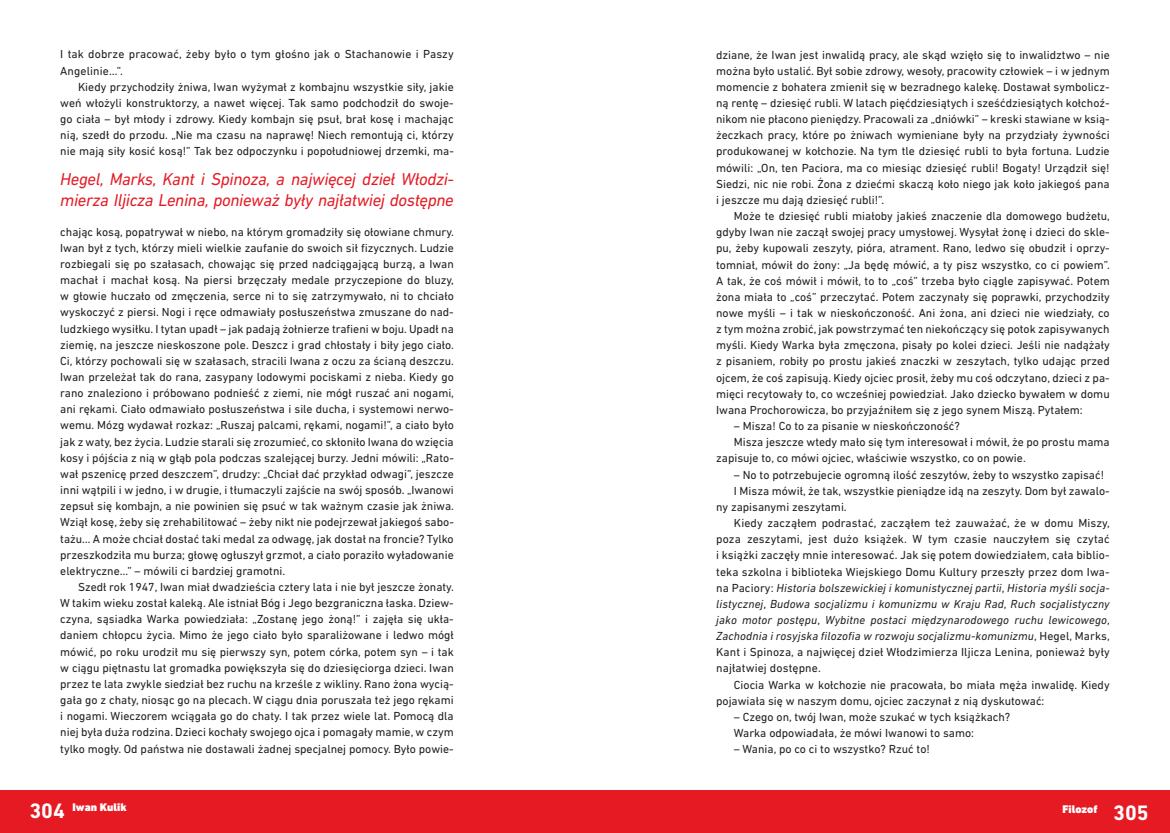
<style>
.page{position:relative;width:1170px;height:833px;background:#fff}
.page>*{position:absolute;margin:0;border:0;box-sizing:border-box;transform-origin:0 0}
.t1{font:700 21.25px "DIN Next LT Pro";color:#fff}
.t2{font:italic 17.5px/21.8px "DIN Next LT Pro";letter-spacing:-.02em;color:#e51a23}
.t3{font:11.88px/16.1px "DIN Next LT Pro";color:#231f20;text-align:justify}
.t4{font:italic 11.88px "DIN Next LT Pro";letter-spacing:.01em;color:#231f20}
.t5{font:900 11.25px "DIN Next LT Pro";color:#fff}
.s1{font-style:normal}
</style>
<div class="page">
<div style="left:0;top:790px;width:585px;height:43px;background:#e51a23"></div>
<div style="left:585px;top:790px;width:584px;height:43px;background:#e51a23"></div>
<p class="t3" style="left:60px;top:46px;width:395px">I tak dobrze pracować, żeby było o tym głośno jak o Stachanowie i Paszy<br>Angelinie…”.</p>
<p class="t3" style="left:60px;top:79px;width:395px;text-indent:18px">Kiedy przychodziły żniwa, Iwan wyżymał z kombajnu wszystkie siły, jakie weń włożyli konstruktorzy, a nawet więcej. Tak samo podchodził do swoje&shy;go ciała – był młody i zdrowy. Kiedy kombajn się psuł, brał kosę i machając nią, szedł do przodu. „Nie ma czasu na naprawę! Niech remontują ci, którzy nie mają siły kosić kosą!” Tak bez odpoczynku i popołudniowej drzemki, ma-</p>
<h2 class="t2" style="left:60px;top:168px;width:395px">Hegel, Marks, Kant i Spinoza, a najwięcej dzieł Włodzi&shy;mierza Iljicza Lenina, ponieważ były najłatwiej dostępne</h2>
<p class="t3" style="left:60px;top:223px;width:395px">chając kosą, popatrywał w niebo, na którym gromadziły się ołowiane chmury.<br>Iwan był z tych, którzy mieli wielkie zaufanie do swoich sił fizycznych. Ludzie rozbiegali się po szałasach, chowając się przed nadciągającą burzą, a Iwan machał i machał kosą. Na piersi brzęczały medale przyczepione do bluzy, w głowie huczało od zmęczenia, serce ni to się zatrzymywało, ni to chciało wyskoczyć z piersi. Nogi i ręce odmawiały posłuszeństwa zmuszane do nad&shy;ludzkiego wysiłku. I tytan upadł – jak padają żołnierze trafieni w boju. Upadł na ziemię, na jeszcze nieskoszone pole. Deszcz i grad chłostały i biły jego ciało.<br>Ci, którzy pochowali się w szałasach, stracili Iwana z oczu za ścianą deszczu.<br>Iwan przeleżał tak do rana, zasypany lodowymi pociskami z nieba. Kiedy go rano znaleziono i próbowano podnieść z ziemi, nie mógł ruszać ani nogami, ani rękami. Ciało odmawiało posłuszeństwa i sile ducha, i systemowi nerwo&shy;wemu. Mózg wydawał rozkaz: „Ruszaj palcami, rękami, nogami!”, a ciało było jak z waty, bez życia. Ludzie starali się zrozumieć, co skłoniło Iwana do wzięcia kosy i pójścia z nią w głąb pola podczas szalejącej burzy. Jedni mówili: „Rato&shy;wał pszenicę przed deszczem”, drudzy: „Chciał dać przykład odwagi”, jeszcze inni wątpili i w jedno, i w drugie, i tłumaczyli zajście na swój sposób. „Iwanowi zepsuł się kombajn, a nie powinien się psuć w tak ważnym czasie jak żniwa.<br>Wziął kosę, żeby się zrehabilitować – żeby nikt nie podejrzewał jakiegoś sabo&shy;tażu… A może chciał dostać taki medal za odwagę, jak dostał na froncie? Tylko przeszkodziła mu burza; głowę ogłuszył grzmot, a ciało poraziło wyładowanie elektryczne…” – mówili ci bardziej gramotni.</p>
<p class="t3" style="left:60px;top:579px;width:395px;text-indent:18px">Szedł rok 1947, Iwan miał dwadzieścia cztery lata i nie był jeszcze żonaty.<br>W takim wieku został kaleką. Ale istniał Bóg i Jego bezgraniczna łaska. Dziew&shy;czyna, sąsiadka Warka powiedziała: „Zostanę jego żoną!” i zajęła się ukła&shy;daniem chłopcu życia. Mimo że jego ciało było sparaliżowane i ledwo mógł mówić, po roku urodził mu się pierwszy syn, potem córka, potem syn – i tak w ciągu piętnastu lat gromadka powiększyła się do dziesięciorga dzieci. Iwan przez te lata zwykle siedział bez ruchu na krześle z wikliny. Rano żona wycią&shy;gała go z chaty, niosąc go na plecach. W ciągu dnia poruszała też jego rękami i nogami. Wieczorem wciągała go do chaty. I tak przez wiele lat. Pomocą dla niej była duża rodzina. Dzieci kochały swojego ojca i pomagały mamie, w czym tylko mogły. Od państwa nie dostawali żadnej specjalnej pomocy. Było powie-</p>
<p class="t3" style="left:716px;top:46px;width:395px">dziane, że Iwan jest inwalidą pracy, ale skąd wzięło się to inwalidztwo – nie można było ustalić. Był sobie zdrowy, wesoły, pracowity człowiek – i w jednym momencie z bohatera zmienił się w bezradnego kalekę. Dostawał symbolicz&shy;ną rentę – dziesięć rubli. W latach pięćdziesiątych i sześćdziesiątych kołchoź&shy;nikom nie płacono pieniędzy. Pracowali za „dniówki” – kreski stawiane w ksią&shy;żeczkach pracy, które po żniwach wymieniane były na przydziały żywności produkowanej w kołchozie. Na tym tle dziesięć rubli to była fortuna. Ludzie mówili: „On, ten Paciora, ma co miesiąc dziesięć rubli! Bogaty! Urządził się!<br>Siedzi, nic nie robi. Żona z dziećmi skaczą koło niego jak koło jakiegoś pana i jeszcze mu dają dziesięć rubli!”.</p>
<p class="t3" style="left:716px;top:208px;width:395px;text-indent:18px">Może te dziesięć rubli miałoby jakieś znaczenie dla domowego budżetu, gdyby Iwan nie zaczął swojej pracy umysłowej. Wysyłał żonę i dzieci do skle&shy;pu, żeby kupowali zeszyty, pióra, atrament. Rano, ledwo się obudził i oprzy&shy;tomniał, mówił do żony: „Ja będę mówić, a ty pisz wszystko, co ci powiem”.<br>A tak, że coś mówił i mówił, to to „coś” trzeba było ciągle zapisywać. Potem żona miała to „coś” przeczytać. Potem zaczynały się poprawki, przychodziły nowe myśli – i tak w nieskończoność. Ani żona, ani dzieci nie wiedziały, co z tym można zrobić, jak powstrzymać ten niekończący się potok zapisywanych myśli. Kiedy Warka była zmęczona, pisały po kolei dzieci. Jeśli nie nadążały z pisaniem, robiły po prostu jakieś znaczki w zeszytach, tylko udając przed ojcem, że coś zapisują. Kiedy ojciec prosił, żeby mu coś odczytano, dzieci z pa&shy;mięci recytowały to, co wcześniej powiedział. Jako dziecko bywałem w domu Iwana Prochorowicza, bo przyjaźniłem się z jego synem Miszą. Pytałem:</p>
<p class="t3" style="left:733px;top:418px;width:227px">– Misza! Co to za pisanie w nieskończoność?</p>
<p class="t3" style="left:733px;top:434px;width:377px">Misza jeszcze wtedy mało się tym interesował i mówił, że po prostu mama</p>
<p class="t3" style="left:716px;top:450px;width:311px">zapisuje to, co mówi ojciec, właściwie wszystko, co on powie.</p>
<p class="t3" style="left:733px;top:466px;width:372px">– No to potrzebujecie ogromną ilość zeszytów, żeby to wszystko zapisać!</p>
<p class="t3" style="left:733px;top:482px;width:377px">I Misza mówił, że tak, wszystkie pieniądze idą na zeszyty. Dom był zawalo-</p>
<p class="t3" style="left:716px;top:498px;width:132px">ny zapisanymi zeszytami.</p>
<p class="t3" style="left:733px;top:515px;width:377px">Kiedy zacząłem podrastać, zacząłem też zauważać, że w domu Miszy,</p>
<p class="t3" style="left:716px;top:531px;width:395px">poza zeszytami, jest dużo książek. W tym czasie nauczyłem się czytać</p>
<p class="t3" style="left:716px;top:547px;width:395px">i książki zaczęły mnie interesować. Jak się potem dowiedziałem, cała biblio-</p>
<p class="t3" style="left:716px;top:563px;width:395px">teka szkolna i biblioteka Wiejskiego Domu Kultury przeszły przez dom Iwa-</p>
<p class="t4" style="left:716px;top:581px;width:395px"><span class="s1">na Paciory:</span> Historia bolszewickiej i komunistycznej partii<span class="s1">,</span> Historia myśli socja-</p>
<p class="t4" style="left:716px;top:597px;width:395px">listycznej<span class="s1">,</span> Budowa socjalizmu i komunizmu w Kraju Rad<span class="s1">,</span> Ruch socjalistyczny</p>
<p class="t4" style="left:716px;top:613px;width:395px">jako motor postępu<span class="s1">,</span> Wybitne postaci międzynarodowego ruchu lewicowego<span class="s1">,</span></p>
<p class="t4" style="left:716px;top:629px;width:395px">Zachodnia i rosyjska filozofia w rozwoju socjalizmu-komunizmu<span class="s1">, Hegel, Marks,</span></p>
<p class="t3" style="left:716px;top:644px;width:395px">Kant i Spinoza, a najwięcej dzieł Włodzimierza Iljicza Lenina, ponieważ były</p>
<p class="t3" style="left:716px;top:660px;width:106px">najłatwiej dostępne.</p>
<p class="t3" style="left:733px;top:676px;width:377px">Ciocia Warka w kołchozie nie pracowała, bo miała męża inwalidę. Kiedy</p>
<p class="t3" style="left:716px;top:692px;width:330px">pojawiała się w naszym domu, ojciec zaczynał z nią dyskutować:</p>
<p class="t3" style="left:733px;top:708px;width:278px">– Czego on, twój Iwan, może szukać w tych książkach?<br>Warka odpowiadała, że mówi Iwanowi to samo:</p>
<p class="t3" style="left:733px;top:741px;width:197px">– Wania, po co ci to wszystko? Rzuć to!</p>
<h1 class="t1" style="left:29px;top:798px;width:37px">304</h1>
<h1 class="t1" style="left:1113px;top:800px;width:37px">305</h1>
<p class="t5" style="left:73px;top:801px;width:56px">Iwan Kulik</p>
<p class="t5" style="left:1062px;top:802px;width:37px">Filozof</p>
</div>
